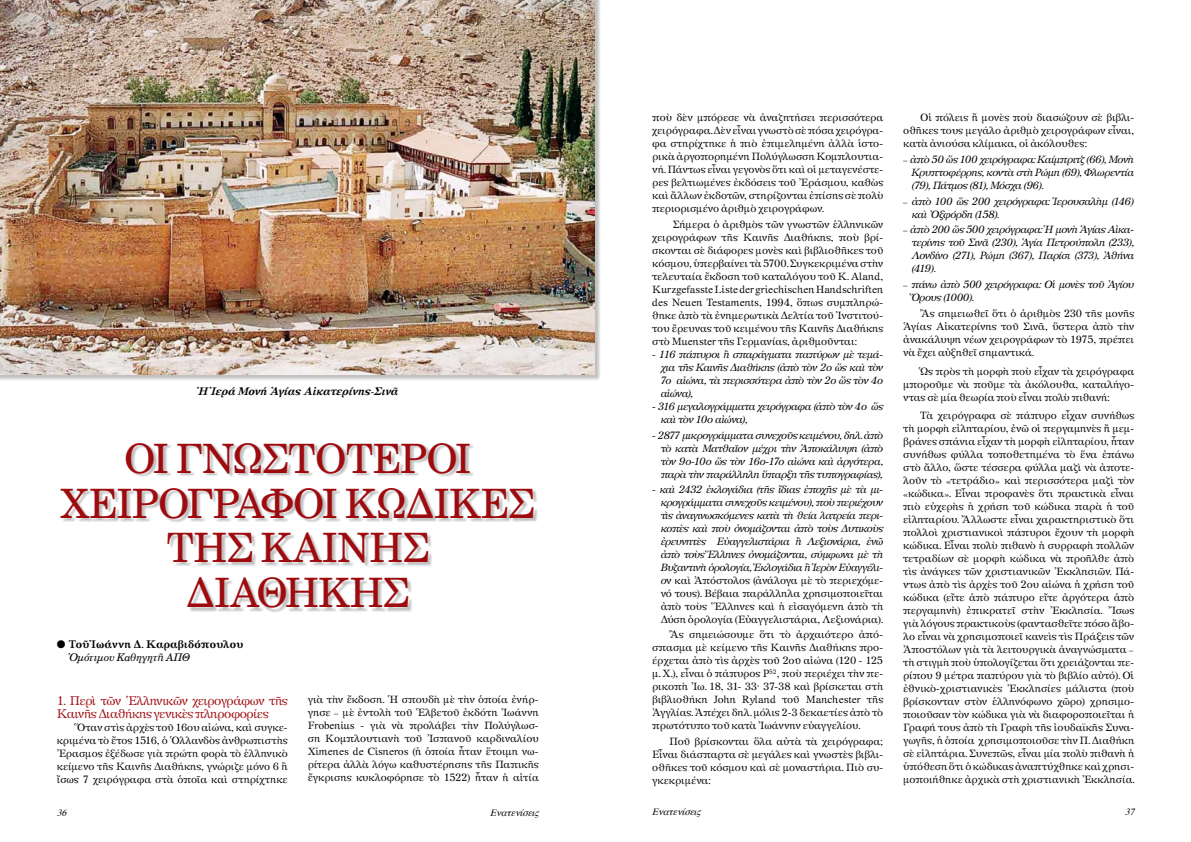
<style>
.page{position:relative;width:1191px;height:842px;background:#fff}
.page>*{position:absolute;margin:0;border:0;box-sizing:border-box;transform-origin:0 0}
.t1{font:40.5px/44.8px "UB Century";letter-spacing:-.025em;color:#9e0b0f;text-align:center}
.t2{font:12px/13px "Apollonia";letter-spacing:-.045em;color:#9e0b0f}
.t3{font:italic 700 10.5px "Apollonia";letter-spacing:-.015em;color:#000}
.t4{font:700 10.5px "Apollonia";letter-spacing:.005em;color:#000}
.t5{font:10.5px "UB Century Italic";letter-spacing:.005em;color:#000}
.t6{font:10px/13px "Apollonia";letter-spacing:-.005em;color:#000;text-align:justify}
.t7{font:italic 10px/13px "Apollonia";letter-spacing:-.05em;color:#000;text-align:justify}
.t8{font:italic 9.5px "Times";color:#000}
.s1{font-family:"Apollonia";font-style:italic}
.s2{font-style:normal}
</style>
<div class="page">
<div style="left:0;top:0;width:605px;height:385px;background:#000;opacity:.25"></div>
<img style="left:0;top:0;width:594px;height:374px">
<div style="left:62px;top:444px;width:531px;height:191px;background:#000;opacity:.25"></div>
<p class="t3" style="left:198px;top:385px;width:201px">Ἡ Ἱερά Μονή Ἁγίας Αἰκατερίνης-Σινᾶ</p>
<h1 class="t1" style="left:61px;top:435px;width:475px">ΟΙ ΓΝΩΣΤΟΤΕΡΟΙ<br>ΧΕΙΡΟΓΡΑΦΟΙ ΚΩΔΙΚΕΣ<br>ΤΗΣ ΚΑΙΝΗΣ<br>ΔΙΑΘΗΚΗΣ</h1>
<p class="t4" style="left:57px;top:637px;width:188px">● Τοῦ Ἰωάννη Δ. Καραβιδόπουλου</p>
<p class="t5" style="left:69px;top:651px;width:122px"><span class="s1">Ὁ</span>μότιμου Καθηγητ<span class="s1">ῆ</span> ΑΠΘ</p>
<p class="t2" style="left:57px;top:694px;width:233px">1. Περὶ τῶν Ἑλληνικῶν χειρογράφων τῆς<br>Καινῆς Διαθήκης γενικὲς πληροφορίες</p>
<p class="t6" style="left:57px;top:721px;width:233px;text-indent:17px">Ὅταν στὶς ἀρχὲς τοῦ 16ου αἰώνα, καὶ συγκε&shy;κριμένα τὸ ἔτος 1516, ὁ Ὁλλανδὸς ἀνθρωπιστὴς Ἐρασμος ἐξέδωσε γιὰ πρώτη φορὰ τὸ ἑλληνικὸ κείμενο τῆς Καινῆς Διαθήκης, γνώριζε μόνο 6 ἢ ἴσως 7 χειρόγραφα στὰ ὁποῖα καὶ στηρίχτηκε</p>
<p class="t6" style="left:308px;top:693px;width:233px">γιὰ τὴν ἔκδοση. Ἡ σπουδὴ μὲ τὴν ὁποία ἐνήρ&shy;γησε – μὲ ἐντολὴ τοῦ Ἑλβετοῦ ἐκδότη Ἰωάννη Frobenius - γιὰ νὰ προλάβει τὴν Πολύγλωσ&shy;ση Κομπλουτιανὴ τοῦ Ἰσπανοῦ καρδιναλίου Ximenes de Cisneros (ἡ ὁποία ἦταν ἕτοιμη νω&shy;ρίτερα ἀλλὰ λόγω καθυστέρησης τῆς Παπικῆς ἔγκρισης κυκλοφόρησε τὸ 1522) ἦταν ἡ αἰτία</p>
<p class="t6" style="left:652px;top:111px;width:233px">ποὺ δὲν μπόρεσε νὰ ἀναζητήσει περισσότερα χειρόγραφα. Δὲν εἶναι γνωστὸ σὲ πόσα χειρόγρα&shy;φα στηρίχτηκε ἡ πιὸ ἐπιμελημένη ἀλλὰ ἱστο&shy;ρικὰ ἀργοπορημένη Πολύγλωσση Κομπλουτια&shy;νή. Πάντως εἶναι γεγονὸς ὅτι καὶ οἱ μεταγενέστε&shy;ρες βελτιωμένες ἐκδόσεις τοῦ Ἐράσμου, καθὼς καὶ ἄλλων ἐκδοτῶν, στηρίζονται ἐπίσης σὲ πολὺ περιορισμένο ἀριθμὸ χειρογράφων.</p>
<p class="t6" style="left:652px;top:218px;width:233px;text-indent:20px">Σήμερα ὁ ἀριθμὸς τῶν γνωστῶν ἑλληνικῶν χειρογράφων τῆς Καινῆς Διαθήκης, ποὺ βρί&shy;σκονται σὲ διάφορες μονὲς καὶ βιβλιοθῆκες τοῦ κόσμου, ὑπερβαίνει τὰ 5700. Συγκεκριμένα στὴν τελευταία ἔκδοση τοῦ καταλόγου τοῦ K. Aland, Kurzgefasste Liste der griechischen Handschriften des Neuen Testaments, 1994, ὅπως συμπληρώ&shy;θηκε ἀπὸ τὰ ἐνημερωτικὰ Δελτία τοῦ Ἰνστιτού&shy;του ἔρευνας τοῦ κειμένου τῆς Καινῆς Διαθήκης στὸ Muenster τῆς Γερμανίας, ἀριθμοῦνται:</p>
<p class="t7" style="left:660px;top:348px;width:224px;text-indent:-8px">- 116 πάπυροι ἢ σπαράγματα παπύρων μὲ τεμά&shy;χια τῆς Καινῆς Διαθήκης (ἀπὸ τὸν 2ο ὥς καὶ τὸν 7ο αἰώνα, τὰ περισσότερα ἀπὸ τὸν 2ο ὥς τὸν 4ο αἰώνα),</p>
<p class="t7" style="left:660px;top:400px;width:224px;text-indent:-8px">- 316 μεγαλογράμματα χειρόγραφα (ἀπὸ τὸν 4ο ὥς καὶ τὸν 10ο αἰώνα),</p>
<p class="t7" style="left:660px;top:429px;width:224px;text-indent:-8px">- 2877 μικρογράμματα συνεχοῦς κειμένου, δηλ. ἀπὸ τὸ κατὰ Ματθαῖον μέχρι τὴν Ἀποκάλυψη (ἀπὸ τὸν 9ο-10ο ὥς τὸν 16ο-17ο αἰώνα καὶ ἀργότερα, παρὰ τὴν παράλληλη ὕπαρξη τῆς τυπογραφίας),</p>
<p class="t7" style="left:660px;top:484px;width:224px;text-indent:-8px">- καὶ 2432 ἐκλογάδια (τῆς ἴδιας ἐποχῆς μὲ τὰ μι&shy;κρογράμματα συνεχοῦς κειμένου), ποὺ περιέχουν τὶς ἀναγινωσκόμενες κατὰ τὴ θεία λατρεία περι&shy;κοπὲς καὶ ποὺ ὀνομάζονται ἀπὸ τοὺς Δυτικοὺς ἐρευνητὲς Εὐαγγελιστάρια ἢ Λεξιονάρια, ἐνῶ ἀπὸ τοὺς Ἕλληνες ὀνομάζονται, σύμφωνα μὲ τὴ Βυζαντινὴ ὁρολογία, Ἐκλογάδια ἢ Ἱερὸν Εὐαγγέλι&shy;ο<span class="s2">ν καὶ Ἀπόστολος (ἀνάλογα μὲ τὸ περιεχόμε&shy;νό τους). Βέβαια παράλληλα χρησιμοποιεῖται ἀπὸ τοὺς Ἕλληνες καὶ ἡ εἰσαγόμενη ἀπὸ τὴ Δύση ὁρολογία (Εὐαγγελιστάρια, Λεξιονάρια).</span></p>
<p class="t6" style="left:652px;top:628px;width:233px;text-indent:17px">Ἂς σημειώσουμε ὅτι τὸ ἀρχαιότερο ἀπό&shy;σπασμα μὲ κείμενο τῆς Καινῆς Διαθήκης προ&shy;έρχεται ἀπὸ τὶς ἀρχὲς τοῦ 2οῡ αἰώνα (120 - 125 μ. Χ.), εἶναι ὁ πάπυρος Ρ<sup>52</sup>, ποὺ περιέχει τὴν πε&shy;ρικοπὴ Ἰω. 18, 31- 33· 37-38 καὶ βρίσκεται στὴ βιβλιοθήκη John Ryland τοῦ Manchester τῆς Ἀγγλίας. Ἀπέχει δηλ. μόλις 2-3 δεκαετίες ἀπὸ τὸ πρωτότυπο τοῦ κατὰ Ἰωάννην εὐαγγελίου.</p>
<p class="t6" style="left:652px;top:735px;width:233px;text-indent:17px">Ποῦ βρίσκονται ὅλα αὐτὰ τὰ χειρόγραφα; Εἶναι διάσπαρτα σὲ μεγάλες καὶ γνωστὲς βιβλι&shy;οθῆκες τοῦ κόσμου καὶ σὲ μοναστήρια. Πιὸ συ&shy;γκεκριμένα:</p>
<p class="t6" style="left:903px;top:111px;width:233px;text-indent:17px">Οἱ πόλεις ἤ μονὲς ποὺ διασώζουν σὲ βιβλι&shy;οθῆκες τους μεγάλο ἀριθμὸ χειρογράφων εἶναι, κατὰ ἀνιούσα κλίμακα, οἱ ἀκόλουθες:</p>
<p class="t7" style="left:911px;top:153px;width:224px;text-indent:-8px">– ἀπὸ 50 ὥς 100 χειρόγραφα: Καίμπριτζ (66), Μονὴ Κρυπτοφέρρης, κοντὰ στὴ Ρώμη (69), Φλωρεντία (79), Πάτμος (81), Μόσχα (96).</p>
<p class="t7" style="left:911px;top:195px;width:224px;text-indent:-8px">– ἀπὸ 100 ὥς 200 χειρόγραφα: Ἱερουσαλὴμ (146) καὶ Ὀξφόρδη (158).</p>
<p class="t7" style="left:911px;top:224px;width:224px;text-indent:-8px">– ἀπὸ 200 ὥς 500 χειρόγραφα: Ἡ μονὴ Ἁγίας Αἰκα&shy;τερίνης τοῦ Σινᾶ (230), Ἁγία Πετρούπολη (233), Λονδίνο (271), Ρώμη (367), Παρίσι (373), Ἀθήνα (419).</p>
<p class="t7" style="left:911px;top:278px;width:224px;text-indent:-8px">– πάνω ἀπὸ 500 χειρόγραφα: Οἱ μονὲς τοῦ Ἁγίου<br>Ὅρους (1000).</p>
<p class="t6" style="left:903px;top:307px;width:233px;text-indent:17px">Ἂς σημειωθεῖ ὅτι ὁ ἀριθμὸς 230 τῆς μονῆς Ἁγίας Αἰκατερίνης τοῦ Σινᾶ, ὕστερα ἀπὸ τὴν ἀνακάλυψη νέων χειρογράφων τὸ 1975, πρέπει νὰ ἔχει αὐξηθεῖ σημαντικά.</p>
<p class="t6" style="left:903px;top:365px;width:233px;text-indent:17px">Ὡς πρὸς τὴ μορφὴ ποὺ εἶχαν τὰ χειρόγραφα μποροῦμε νὰ ποῦμε τὰ ἀκόλουθα, καταλήγο&shy;ντας σὲ μία θεωρία ποὺ εἶναι πολὺ πιθανή:</p>
<p class="t6" style="left:903px;top:410px;width:233px;text-indent:17px">Τὰ χειρόγραφα σὲ πάπυρο εἶχαν συνήθως τὴ μορφὴ εἰληταρίου, ἐνῶ οἱ περγαμηνὲς ἤ μεμ&shy;βράνες σπάνια εἶχαν τὴ μορφὴ εἰληταρίου, ἦταν συνήθως φύλλα τοποθετημένα τὸ ἕνα ἐπάνω στὸ ἄλλο, ὥστε τέσσερα φύλλα μαζὶ νὰ ἀποτε&shy;λοῦν τὸ «τετράδιο» καὶ περισσότερα μαζὶ τὸν «κώδικα». Εἶναι προφανὲς ὅτι πρακτικὰ εἶναι πιὸ εὐχερὴς ἡ χρήση τοῦ κώδικα παρὰ ἡ τοῦ εἰληταρίου. Ἄλλωστε εἶναι χαρακτηριστικὸ ὅτι πολλοὶ χριστιανικοὶ πάπυροι ἔχουν τὴ μορφὴ κώδικα. Εἶναι πολὺ πιθανὸ ἡ συρραφὴ πολλῶν τετραδίων σὲ μορφὴ κώδικα νὰ προῆλθε ἀπὸ τὶς ἀνάγκες τῶν χριστιανικῶν Ἐκκλησιῶν. Πά&shy;ντως ἀπὸ τὶς ἀρχὲς τοῦ 2ου αἰώνα ἡ χρήση τοῦ κώδικα (εἴτε ἀπὸ πάπυρο εἴτε ἀργότερα ἀπὸ περγαμηνὴ) ἐπικρατεῖ στὴν Ἐκκλησία. Ἴσως γιὰ λόγους πρακτικοὺς (φαντασθεῖτε πόσο ἄβο&shy;λο εἶναι νὰ χρησιμοποιεῖ κανεὶς τὶς Πράξεις τῶν Ἀποστόλων γιὰ τὰ λειτουργικὰ ἀναγνώσματα – τὴ στιγμὴ ποὺ ὑπολογίζεται ὅτι χρειάζονται πε&shy;ρίπου 9 μέτρα παπύρου γιὰ τὸ βιβλίο αὐτό). Οἱ ἐθνικὸ-χριστιανικὲς Ἐκκλησίες μάλιστα (ποὺ βρίσκονταν στὸν ἑλληνόφωνο χῶρο) χρησιμο&shy;ποιοῦσαν τὸν κώδικα γιὰ νὰ διαφοροποιεῖται ἡ Γραφή τους ἀπὸ τὴ Γραφὴ τῆς ἰουδαϊκῆς Συνα&shy;γωγῆς, ἡ ὁποία χρησιμοποιοῦσε τὴν Π. Διαθήκη σὲ εἰλητάρια. Συνεπῶς, εἶναι μία πολὺ πιθανὴ ἡ ὑπόθεση ὅτι ὁ κώδικας ἀναπτύχθηκε καὶ χρησι&shy;μοποιήθηκε ἀρχικὰ στὴ χριστιανικὴ Ἐκκλησία.</p>
<p class="t8" style="left:57px;top:803px;width:15px">36</p>
<p class="t8" style="left:490px;top:803px;width:54px">Eνατενίσεις</p>
<p class="t8" style="left:652px;top:803px;width:54px">Eνατενίσεις</p>
<p class="t8" style="left:1124px;top:803px;width:15px">37</p>
</div>
